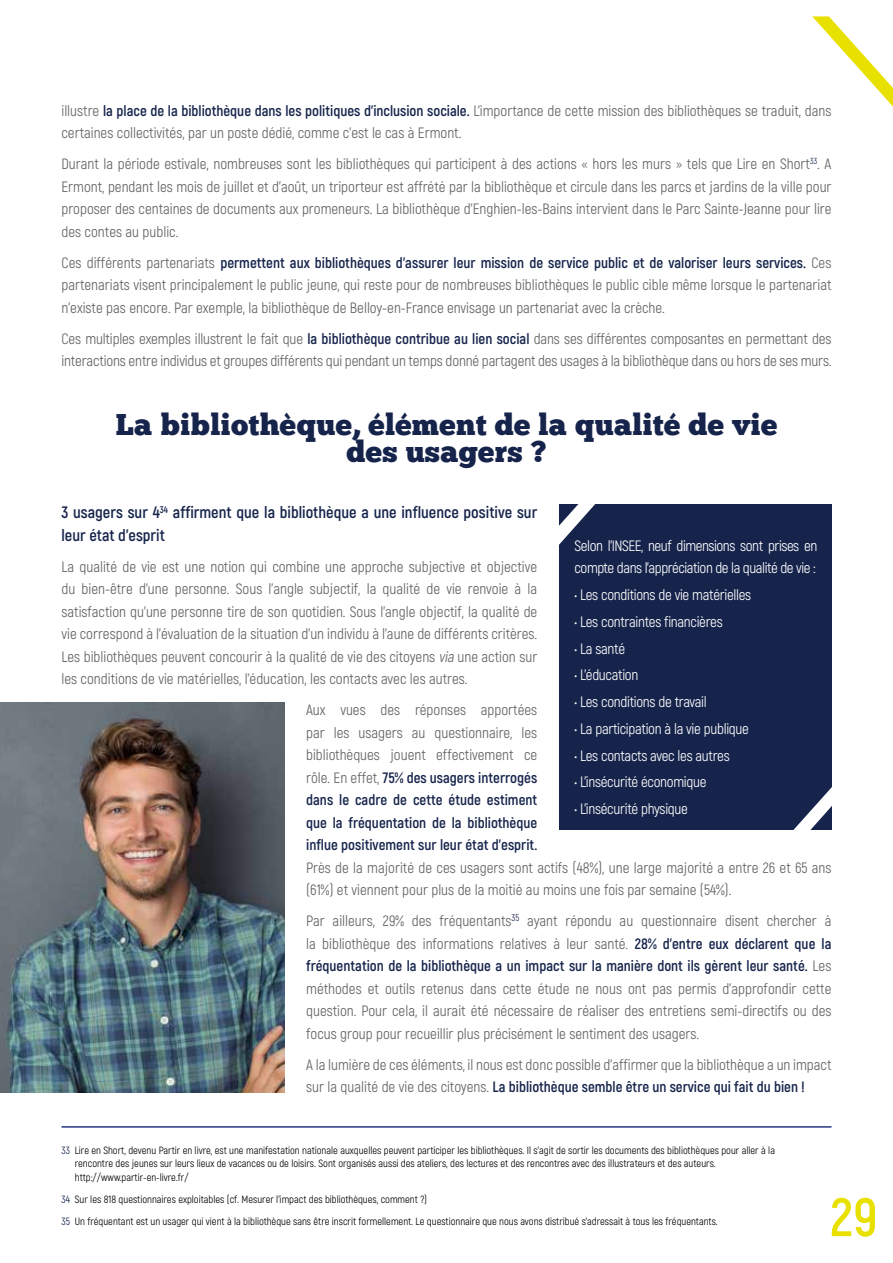
<style>
.page{position:relative;width:893px;height:1263px;background:#fff}
.page>*{position:absolute;margin:0;border:0;box-sizing:border-box;transform-origin:0 0}
.t1{font:700 54px "Akrobat";color:#e8e100}
.t2{font:30px/27px "Chunk Five";letter-spacing:.01em;color:#16244c;text-align:center}
.t3{font:700 16.5px/22.5px "Akrobat";color:#16244c}
.t4{font:15px/22.5px "Akrobat";color:#646363;text-align:justify}
.t5{font:15px/22.5px "Akrobat";letter-spacing:-.02em;color:#fff}
.t6{font:700 15px/22.5px "Akrobat";color:#16244c;text-align:justify}
.t7{font:10.5px/13.5px "Akrobat";color:#000}
.s1{font-weight:700;color:#16244c}
.s2{font-style:italic}
.s3{font-weight:400;color:#646363}
.s4{color:#16244c}
</style>
<div class="page">
<svg style="left:812px;top:16px;width:81px;height:91px"></svg>
<hr style="left:61px;top:1126px;width:770px;height:2px;background:#283583">
<div style="left:559px;top:504px;width:272px;height:325px;background:#16244c"></div>
<svg style="left:781px;top:780px;width:51px;height:50px"></svg>
<svg style="left:559px;top:504px;width:36px;height:41px"></svg>
<img style="left:0;top:703px;width:285px;height:389px">
<p class="t4" style="left:61px;top:99px;width:771px">illustre <span class="s1">la place de la bibliothèque dans les politiques d’inclusion sociale.</span> L’importance de cette mission des bibliothèques se traduit, dans certaines collectivités, par un poste dédié, comme c’est le cas à Ermont.</p>
<p class="t4" style="left:61px;top:153px;width:772px">Durant la période estivale, nombreuses sont les bibliothèques qui participent à des actions « hors les murs » tels que Lire en Short<sup>33</sup>. A Ermont, pendant les mois de juillet et d’août, un triporteur est affrété par la bibliothèque et circule dans les parcs et jardins de la ville pour proposer des centaines de documents aux promeneurs. La bibliothèque d’Enghien-les-Bains intervient dans le Parc Sainte-Jeanne pour lire des contes au public.</p>
<p class="t4" style="left:61px;top:251px;width:771px">Ces différents partenariats <span class="s1">permettent aux bibliothèques d’assurer leur mission de service public et de valoriser leurs services.</span> Ces partenariats visent principalement le public jeune, qui reste pour de nombreuses bibliothèques le public cible même lorsque le partenariat n’existe pas encore. Par exemple, la bibliothèque de Belloy-en-France envisage un partenariat avec la crèche.</p>
<p class="t4" style="left:61px;top:327px;width:772px">Ces multiples exemples illustrent le fait que <span class="s1">la bibliothèque contribue au lien social</span> dans ses différentes composantes en permettant des interactions entre individus et groupes différents qui pendant un temps donné partagent des usages à la bibliothèque dans ou hors de ses murs.</p>
<h2 class="t2" style="left:116px;top:411px;width:663px">La bibliothèque, élément de la qualité de vie des usagers ?</h2>
<p class="t3" style="left:61px;top:501px;width:477px">3 usagers sur 4<sup>34</sup> affirment que la bibliothèque a une influence positive sur leur état d’esprit</p>
<p class="t4" style="left:61px;top:555px;width:477px">La qualité de vie est une notion qui combine une approche subjective et objective du bien-être d’une personne. Sous l’angle subjectif, la qualité de vie renvoie à la satisfaction qu’une personne tire de son quotidien. Sous l’angle objectif, la qualité de vie correspond à l’évaluation de la situation d’un individu à l’aune de différents critères.<br>Les bibliothèques peuvent concourir à la qualité de vie des citoyens <span class="s2">via</span> une action sur les conditions de vie matérielles, l’éducation, les contacts avec les autres.</p>
<p class="t6" style="left:306px;top:698px;width:233px"><span class="s3">Aux vues des réponses apportées par les usagers au questionnaire, les bibliothèques jouent effectivement ce rôle. En effet,</span> 75% des usagers interrogés dans le cadre de cette étude estiment que la fréquentation de la bibliothèque influe positivement sur leur état d’esprit.</p>
<p class="t4" style="left:306px;top:856px;width:527px">Près de la majorité de ces usagers sont actifs (48%), une large majorité a entre 26 et 65 ans (61%) et viennent pour plus de la moitié au moins une fois par semaine (54%).</p>
<p class="t4" style="left:306px;top:910px;width:527px">Par ailleurs, 29% des fréquentants<sup>35</sup> ayant répondu au questionnaire disent chercher à la bibliothèque des informations relatives à leur santé. <span class="s1">28% d’entre eux déclarent que la fréquentation de la bibliothèque a un impact sur la manière dont ils gèrent leur santé.</span> Les méthodes et outils retenus dans cette étude ne nous ont pas permis d’approfondir cette question. Pour cela, il aurait été nécessaire de réaliser des entretiens semi-directifs ou des focus group pour recueillir plus précisément le sentiment des usagers.</p>
<p class="t4" style="left:306px;top:1053px;width:527px">A la lumière de ces éléments, il nous est donc possible d’affirmer que la bibliothèque a un impact sur la qualité de vie des citoyens. <span class="s1">La bibliothèque semble être un service qui fait du bien !</span></p>
<p class="t5" style="left:575px;top:534px;width:244px">Selon l’INSEE, neuf dimensions sont prises en compte dans l’appréciation de la qualité de vie :</p>
<p class="t5" style="left:575px;top:584px;width:178px">• Les conditions de vie matérielles</p>
<p class="t5" style="left:575px;top:610px;width:150px">• Les contraintes financières</p>
<p class="t5" style="left:575px;top:637px;width:52px">• La santé</p>
<p class="t5" style="left:575px;top:664px;width:65px">• L’éducation</p>
<p class="t5" style="left:575px;top:691px;width:134px">• Les conditions de travail</p>
<p class="t5" style="left:575px;top:717px;width:176px">• La participation à la vie publique</p>
<p class="t5" style="left:575px;top:744px;width:157px">• Les contacts avec les autres</p>
<p class="t5" style="left:575px;top:771px;width:133px">• L’insécurité économique</p>
<p class="t5" style="left:575px;top:798px;width:115px">• L’insécurité physique</p>
<p class="t7" style="left:75px;top:1143px;width:702px;text-indent:-13px"><span class="s4">33</span> Lire en Short, devenu Partir en livre, est une manifestation nationale auxquelles peuvent participer les bibliothèques. Il s’agit de sortir les documents des bibliothèques pour aller à la rencontre des jeunes sur leurs lieux de vacances ou de loisirs. Sont organisés aussi des ateliers, des lectures et des rencontres avec des illustrateurs et des auteurs. http://www.partir-en-livre.fr/</p>
<p class="t7" style="left:61px;top:1188px;width:658px;line-height:22px"><span class="s4">34</span> Sur les 818 questionnaires exploitables (cf. Mesurer l’impact des bibliothèques, comment ?)<br><span class="s4">35</span> Un fréquentant est un usager qui vient à la bibliothèque sans être inscrit formellement. Le questionnaire que nous avons distribué s’adressait à tous les fréquentants.</p>
<h1 class="t1" style="left:830px;top:1183px;width:49px">29</h1>
</div>
